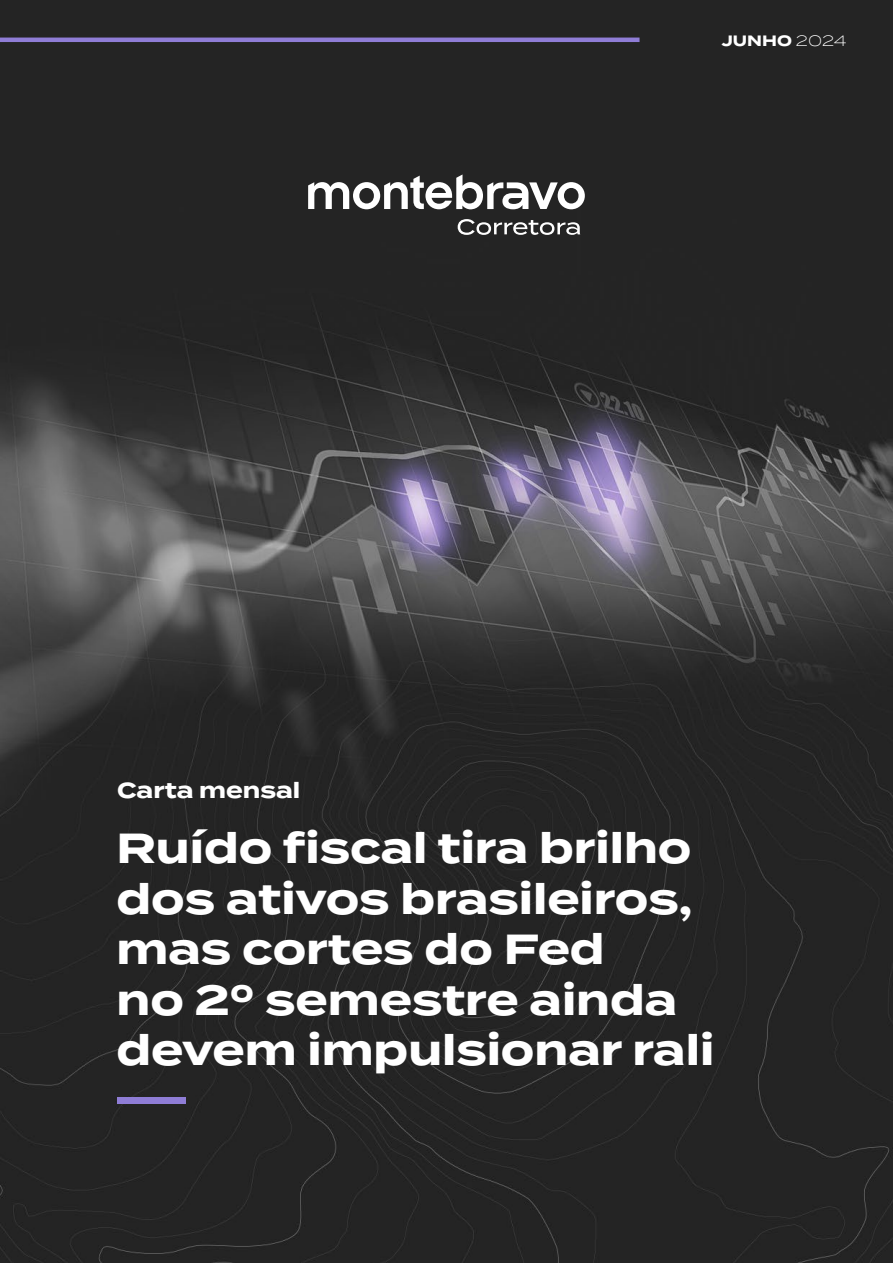
<style>
.page{position:relative;width:893px;height:1263px;background:#fff}
.page>*{position:absolute;margin:0;border:0;box-sizing:border-box;transform-origin:0 0}
.t1{font:700 42px/50.4px "Termina";color:#fff}
.t2{font:700 21.75px "Termina";color:#fff}
.t3{font:700 15px "Termina";color:#fff}
.s1{font-weight:300}
</style>
<div class="page">
<img style="left:0;top:0;width:893px;height:1263px">
<hr style="left:0;top:38px;width:639px;height:4px;background:#8f7dd6">
<div style="left:117px;top:1098px;width:69px;height:6px;background:#8f7dd6"></div>
<svg style="left:308px;top:174px;width:277px;height:35px"></svg>
<svg style="left:458px;top:219px;width:122px;height:16px"></svg>
<p class="t3" style="left:722px;top:29px;width:126px">JUNHO <span class="s1">2024</span></p>
<p class="t2" style="left:117px;top:774px;width:185px">Carta mensal</p>
<p class="t1" style="left:117px;top:824px;width:599px">Ruído fiscal tira brilho dos ativos brasileiros, mas cortes do Fed<br>no 2º semestre ainda devem impulsionar rali</p>
</div>
